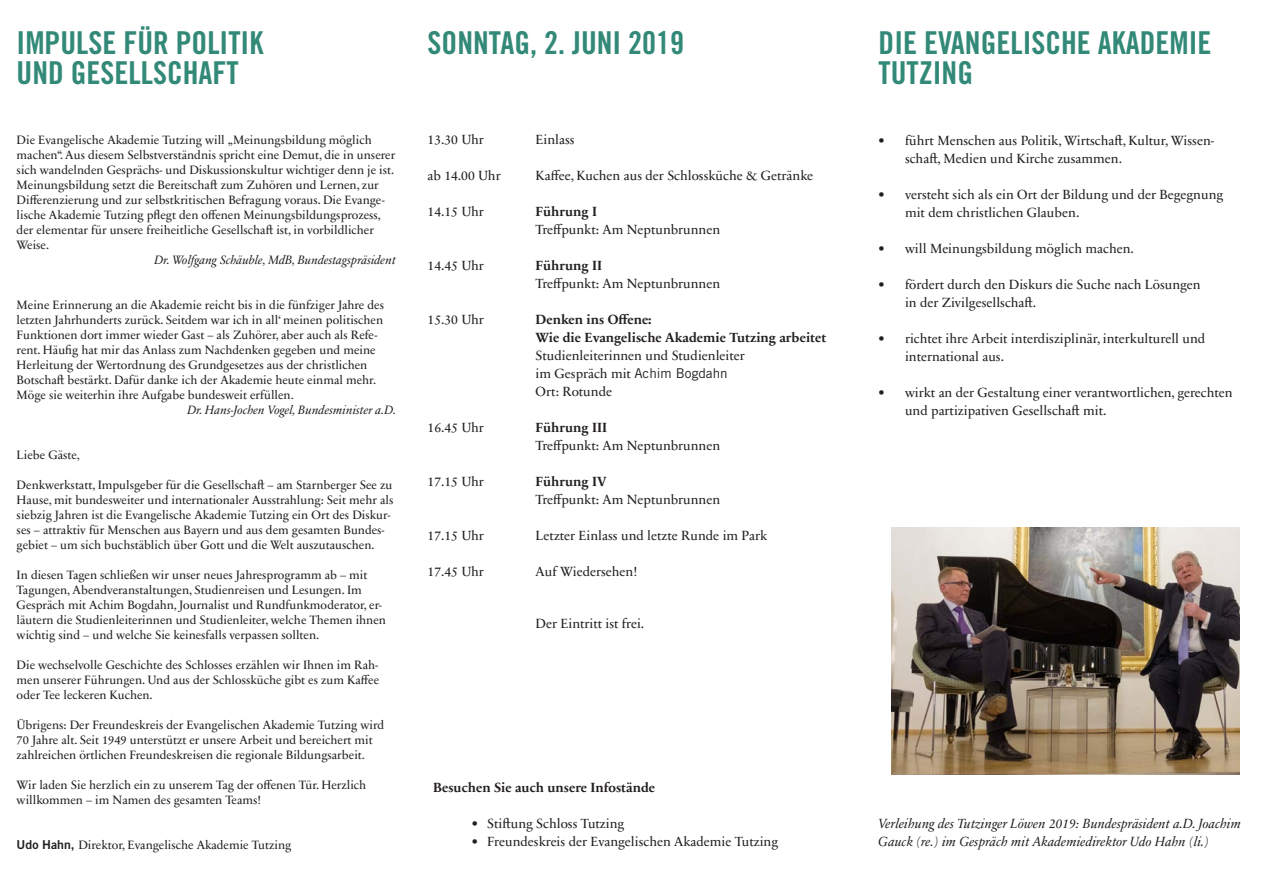
<style>
.page{position:relative;width:1263px;height:893px;background:#fff}
.page>*{position:absolute;margin:0;border:0;box-sizing:border-box;transform-origin:0 0}
.t1{font:31.5px/30px "Trade Gothic LT Std Bd Cn 20";color:#328977}
.t2{font:13.5px/18px "Sabon Next LT Pro";color:#231f20}
.t3{font:700 13.5px/18px "Sabon Next LT Pro";color:#231f20}
.t4{font:italic 13.5px/18px "Sabon Next LT Pro";color:#231f20}
.t5{font:12.3px/15px "Sabon Next LT Pro";color:#231f20}
.t6{font:italic 12.3px "Sabon Next LT Pro";color:#231f20}
.s1{font-family:"Trade Gothic LT Std Bd 2"}
.s2{font-family:"Trade Gothic LT Std"}
</style>
<div class="page">
<img style="left:891px;top:527px;width:348px;height:248px">
<h1 class="t1" style="left:17px;top:28px;width:248px">IMPULSE FÜR POLITIK<br>UND GESELLSCHAFT</h1>
<p class="t5" style="left:17px;top:132px;width:380px">Die Evangelische Akademie Tutzing will „Meinungsbildung möglich machen“. Aus diesem Selbstverständnis spricht eine Demut, die in unserer sich wandelnden Gesprächs- und Diskussionskultur wichtiger denn je ist.<br>Meinungsbildung setzt die Bereitschaft zum Zuhören und Lernen, zur Differenzierung und zur selbstkritischen Befragung voraus. Die Evange&shy;lische Akademie Tutzing pflegt den offenen Meinungsbildungsprozess, der elementar für unsere freiheitliche Gesellschaft ist, in vorbildlicher Weise.</p>
<p class="t6" style="left:155px;top:251px;width:243px">Dr. Wolfgang Schäuble, MdB, Bundestagspräsident</p>
<p class="t5" style="left:17px;top:297px;width:369px">Meine Erinnerung an die Akademie reicht bis in die fünfziger Jahre des letzten Jahrhunderts zurück. Seitdem war ich in all‘ meinen politischen Funktionen dort immer wieder Gast – als Zuhörer, aber auch als Refe&shy;rent. Häufig hat mir das Anlass zum Nachdenken gegeben und meine Herleitung der Wertordnung des Grundgesetzes aus der christlichen Botschaft bestärkt. Dafür danke ich der Akademie heute einmal mehr.<br>Möge sie weiterhin ihre Aufgabe bundesweit erfüllen.</p>
<p class="t6" style="left:187px;top:401px;width:211px">Dr. Hans-Jochen Vogel, Bundesminister a.D.</p>
<p class="t5" style="left:17px;top:447px;width:65px">Liebe Gäste,</p>
<p class="t5" style="left:17px;top:477px;width:378px">Denkwerkstatt, Impulsgeber für die Gesellschaft – am Starnberger See zu Hause, mit bundesweiter und internationaler Ausstrahlung: Seit mehr als siebzig Jahren ist die Evangelische Akademie Tutzing ein Ort des Diskur&shy;ses – attraktiv für Menschen aus Bayern und aus dem gesamten Bundes&shy;gebiet – um sich buchstäblich über Gott und die Welt auszutauschen.</p>
<p class="t5" style="left:17px;top:567px;width:371px">In diesen Tagen schließen wir unser neues Jahresprogramm ab – mit Tagungen, Abendveranstaltungen, Studienreisen und Lesungen. Im Gespräch mit Achim Bogdahn, Journalist und Rundfunkmoderator, er&shy;läutern die Studienleiterinnen und Studienleiter, welche Themen ihnen wichtig sind – und welche Sie keinesfalls verpassen sollten.</p>
<p class="t5" style="left:17px;top:657px;width:364px;text-align:justify">Die wechselvolle Geschichte des Schlosses erzählen wir Ihnen im Rah&shy;men unserer Führungen. Und aus der Schlossküche gibt es zum Kaffee oder Tee leckeren Kuchen.</p>
<p class="t5" style="left:17px;top:717px;width:369px">Übrigens: Der Freundeskreis der Evangelischen Akademie Tutzing wird<br>70 Jahre alt. Seit 1949 unterstützt er unsere Arbeit und bereichert mit zahlreichen örtlichen Freundeskreisen die regionale Bildungsarbeit.</p>
<p class="t5" style="left:17px;top:777px;width:351px">Wir laden Sie herzlich ein zu unserem Tag der offenen Tür. Herzlich willkommen – im Namen des gesamten Teams!</p>
<p class="t5" style="left:17px;top:837px;width:276px"><span class="s1">Udo Hahn,</span> Direktor, Evangelische Akademie Tutzing</p>
<h1 class="t1" style="left:428px;top:28px;width:258px">SONNTAG, 2. JUNI 2019</h1>
<p class="t2" style="left:428px;top:130px;width:58px">13.30 Uhr</p>
<p class="t2" style="left:536px;top:130px;width:41px">Einlass</p>
<p class="t2" style="left:428px;top:166px;width:75px">ab 14.00 Uhr</p>
<p class="t2" style="left:536px;top:166px;width:279px">Kaffee, Kuchen aus der Schlossküche &amp; Getränke</p>
<p class="t2" style="left:428px;top:202px;width:58px">14.15 Uhr</p>
<p class="t3" style="left:536px;top:202px;width:63px">Führung I</p>
<p class="t2" style="left:536px;top:220px;width:186px">Treffpunkt: Am Neptunbrunnen</p>
<p class="t2" style="left:428px;top:256px;width:58px">14.45 Uhr</p>
<p class="t3" style="left:536px;top:256px;width:68px">Führung II</p>
<p class="t2" style="left:536px;top:274px;width:186px">Treffpunkt: Am Neptunbrunnen</p>
<p class="t2" style="left:428px;top:310px;width:58px">15.30 Uhr</p>
<p class="t3" style="left:536px;top:310px;width:292px">Denken ins Offene:<br>Wie die Evangelische Akademie Tutzing arbeitet</p>
<p class="t2" style="left:536px;top:346px;width:211px">Studienleiterinnen und Studienleiter im Gespräch mit <span class="s2">Achim Bogdahn<br></span>Ort: Rotunde</p>
<p class="t2" style="left:428px;top:418px;width:58px">16.45 Uhr</p>
<p class="t3" style="left:536px;top:418px;width:73px">Führung III</p>
<p class="t2" style="left:536px;top:436px;width:186px">Treffpunkt: Am Neptunbrunnen</p>
<p class="t2" style="left:428px;top:472px;width:58px">17.15 Uhr</p>
<p class="t3" style="left:536px;top:472px;width:72px">Führung IV</p>
<p class="t2" style="left:536px;top:490px;width:186px">Treffpunkt: Am Neptunbrunnen</p>
<p class="t2" style="left:428px;top:526px;width:58px">17.15 Uhr</p>
<p class="t2" style="left:536px;top:526px;width:233px">Letzter Einlass und letzte Runde im Park</p>
<p class="t2" style="left:428px;top:562px;width:58px">17.45 Uhr</p>
<p class="t2" style="left:536px;top:562px;width:103px">Auf Wiedersehen!</p>
<p class="t2" style="left:536px;top:614px;width:110px">Der Eintritt ist frei.</p>
<p class="t3" style="left:433px;top:777px;width:223px">Besuchen Sie auch unsere Infostände</p>
<p class="t2" style="left:472px;top:813px;width:154px">• Stiftung Schloss Tutzing</p>
<p class="t2" style="left:472px;top:831px;width:308px">• Freundeskreis der Evangelischen Akademie Tutzing</p>
<h1 class="t1" style="left:879px;top:28px;width:334px">DIE EVANGELISCHE AKADEMIE<br>TUTZING</h1>
<p class="t2" style="left:905px;top:131px;width:311px;text-indent:-27px">• führt Menschen aus Politik, Wirtschaft, Kultur, Wissen&shy;schaft, Medien und Kirche zusammen.</p>
<p class="t2" style="left:905px;top:185px;width:320px;text-indent:-27px">• versteht sich als ein Ort der Bildung und der Begegnung mit dem christlichen Glauben.</p>
<p class="t2" style="left:878px;top:239px;width:257px">• will Meinungsbildung möglich machen.</p>
<p class="t2" style="left:905px;top:275px;width:297px;text-indent:-27px">• fördert durch den Diskurs die Suche nach Lösungen in der Zivilgesellschaft.</p>
<p class="t2" style="left:905px;top:329px;width:302px;text-indent:-27px">• richtet ihre Arbeit interdisziplinär, interkulturell und international aus.</p>
<p class="t2" style="left:905px;top:383px;width:329px;text-indent:-27px">• wirkt an der Gestaltung einer verantwortlichen, gerechten und partizipativen Gesellschaft mit.</p>
<p class="t4" style="left:879px;top:813px;width:364px">Verleihung des Tutzinger Löwen 2019: Bundespräsident a.D. Joachim<br>Gauck (re.) im Gespräch mit Akademiedirektor Udo Hahn (li.)</p>
</div>
